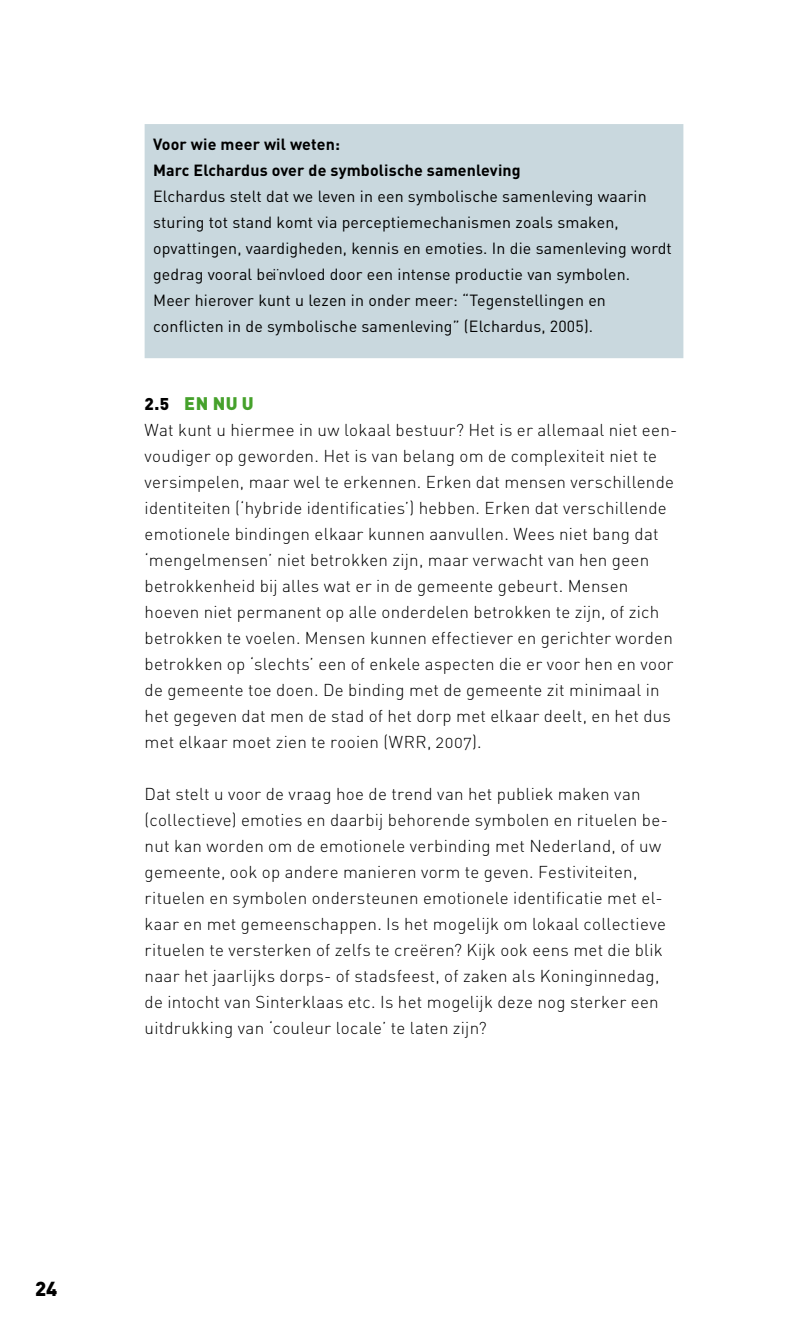
<style>
.page{position:relative;width:794px;height:1333px;background:#fff}
.page>*{position:absolute;margin:0;border:0;box-sizing:border-box;transform-origin:0 0}
.t1{font:900 20px "DIN";color:#000}
.t2{font:900 18px "DIN";color:#45a12b}
.t3{font:17px/26px "DIN Light Alternate";letter-spacing:.015em;color:#000}
.t4{font:16px/26px "DIN";letter-spacing:.01em;color:#000}
.t5{font:700 16px/26px "DIN";letter-spacing:.01em;color:#000}
.s1{font-size:16.8px;color:#000}
</style>
<div class="page">
<div style="left:145px;top:124px;width:538px;height:234px;background:#c9d8de"></div>
<p class="t5" style="left:153px;top:131px;width:369px">Voor wie meer wil weten:<br>Marc Elchardus over de symbolische samenleving</p>
<p class="t4" style="left:153px;top:183px;width:520px">Elchardus stelt dat we leven in een symbolische samenleving waarin sturing tot stand komt via perceptiemechanismen zoals smaken, opvattingen, vaardigheden, kennis en emoties. In die samenleving wordt gedrag vooral beïnvloed door een intense productie van symbolen.<br>Meer hierover kunt u lezen in onder meer: “Tegenstellingen en conflicten in de symbolische samenleving” (Elchardus, 2005).</p>
<p class="t2" style="left:145px;top:391px;width:111px"><span class="s1">2.5</span> EN NU U</p>
<p class="t3" style="left:145px;top:417px;width:534px">Wat kunt u hiermee in uw lokaal bestuur? Het is er allemaal niet een&shy;voudiger op geworden. Het is van belang om de complexiteit niet te versimpelen, maar wel te erkennen. Erken dat mensen verschillende identiteiten (‘hybride identificaties’) hebben. Erken dat verschillende emotionele bindingen elkaar kunnen aanvullen. Wees niet bang dat ‘mengelmensen’ niet betrokken zijn, maar verwacht van hen geen betrokkenheid bij alles wat er in de gemeente gebeurt. Mensen hoeven niet permanent op alle onderdelen betrokken te zijn, of zich betrokken te voelen. Mensen kunnen effectiever en gerichter worden betrokken op ‘slechts’ een of enkele aspecten die er voor hen en voor de gemeente toe doen. De binding met de gemeente zit minimaal in het gegeven dat men de stad of het dorp met elkaar deelt, en het dus met elkaar moet zien te rooien (WRR, 2007).</p>
<p class="t3" style="left:145px;top:781px;width:525px">Dat stelt u voor de vraag hoe de trend van het publiek maken van (collectieve) emoties en daarbij behorende symbolen en rituelen be&shy;nut kan worden om de emotionele verbinding met Nederland, of uw gemeente, ook op andere manieren vorm te geven. Festiviteiten, rituelen en symbolen ondersteunen emotionele identificatie met el&shy;kaar en met gemeenschappen. Is het mogelijk om lokaal collectieve rituelen te versterken of zelfs te creëren? Kijk ook eens met die blik naar het jaarlijks dorps- of stadsfeest, of zaken als Koninginnedag, de intocht van Sinterklaas etc. Is het mogelijk deze nog sterker een uitdrukking van ‘couleur locale’ te laten zijn?</p>
<p class="t1" style="left:35px;top:1275px;width:24px">24</p>
</div>
